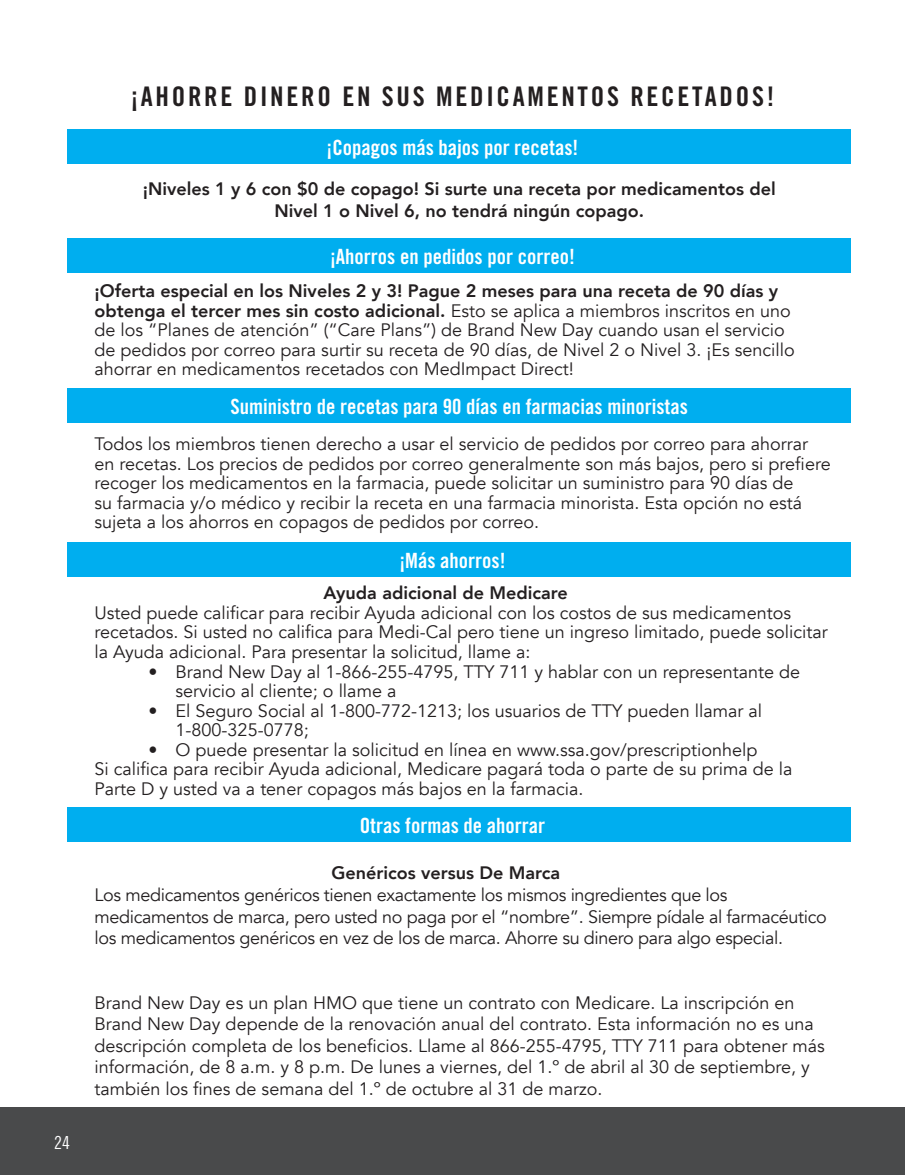
<style>
.page{position:relative;width:905px;height:1175px;background:#fff}
.page>*{position:absolute;margin:0;border:0;box-sizing:border-box;transform-origin:0 0}
.Centered_Body{font:27px "Trade Gothic Bold Cond Twenty";letter-spacing:.1em;color:#231f20}
.t1{font:21px "Trade Gothic Bold Cond Twenty";color:#fff}
.Body{font:18px/19.5px "Avenir";color:#231f20}
.Body-2{font:18px/21.6px "Avenir";letter-spacing:-.02em;color:#231f20}
.Centered_Body-2{font:800 18px/21.6px "Avenir";color:#231f20;text-align:center}
.Body-3{font:800 18px "Avenir";color:#231f20}
.t2{font:18px "Trade Gothic Cond Eighteen";color:#fff}
.s1{font-weight:800}
</style>
<div class="page">
<div style="left:0;top:1107px;width:904px;height:67px;background:#494a4b"></div>
<div style="left:68px;top:130px;width:782px;height:34px;background:#00aeef"></div>
<div style="left:68px;top:238px;width:782px;height:35px;background:#00aeef"></div>
<div style="left:68px;top:389px;width:782px;height:34px;background:#00aeef"></div>
<div style="left:68px;top:542px;width:782px;height:34px;background:#00aeef"></div>
<div style="left:68px;top:807px;width:782px;height:34px;background:#00aeef"></div>
<p class="t2" style="left:54px;top:1132px;width:17px">24</p>
<p class="Centered_Body" style="left:131px;top:80px;width:645px">¡AHORRE DINERO EN SUS MEDICAMENTOS RECETADOS!</p>
<p class="t1" style="left:326px;top:135px;width:253px">¡Copagos más bajos por recetas!</p>
<p class="Centered_Body-2" style="left:143px;top:178px;width:634px">¡Niveles 1 y 6 con $0 de copago! Si surte una receta por medicamentos del<br>Nivel 1 o Nivel 6, no tendrá ningún copago.</p>
<p class="t1" style="left:330px;top:243px;width:246px">¡Ahorros en pedidos por correo!</p>
<p class="Body" style="left:94px;top:281px;width:702px"><span class="s1">¡Oferta especial en los Niveles 2 y 3! Pague 2 meses para una receta de 90 días y obtenga el tercer mes sin costo adicional.</span> Esto se aplica a miembros inscritos en uno de los “Planes de atención” (“Care Plans”) de Brand New Day cuando usan el servicio de pedidos por correo para surtir su receta de 90 días, de Nivel 2 o Nivel 3. ¡Es sencillo ahorrar en medicamentos recetados con MedImpact Direct!</p>
<p class="t1" style="left:230px;top:394px;width:459px">Suministro de recetas para 90 días en farmacias minoristas</p>
<p class="Body" style="left:94px;top:435px;width:737px">Todos los miembros tienen derecho a usar el servicio de pedidos por correo para ahorrar en recetas. Los precios de pedidos por correo generalmente son más bajos, pero si prefiere recoger los medicamentos en la farmacia, puede solicitar un suministro para 90 días de<br>su farmacia y/o médico y recibir la receta en una farmacia minorista. Esta opción no está sujeta a los ahorros en copagos de pedidos por correo.</p>
<p class="t1" style="left:399px;top:547px;width:108px">¡Más ahorros!</p>
<p class="Body-3" style="left:323px;top:579px;width:246px">Ayuda adicional de Medicare</p>
<p class="Body" style="left:94px;top:603px;width:734px">Usted puede calificar para recibir Ayuda adicional con los costos de sus medicamentos recetados. Si usted no califica para Medi-Cal pero tiene un ingreso limitado, puede solicitar la Ayuda adicional. Para presentar la solicitud, llame a:</p>
<p class="Body" style="left:176px;top:662px;width:626px;text-indent:-27px">• Brand New Day al 1-866-255-4795, TTY 711 y hablar con un representante de servicio al cliente; o llame a</p>
<p class="Body" style="left:176px;top:701px;width:588px;text-indent:-27px">• El Seguro Social al 1-800-772-1213; los usuarios de TTY pueden llamar al<br>1-800-325-0778;</p>
<p class="Body" style="left:148px;top:740px;width:610px">• O puede presentar la solicitud en línea en www.ssa.gov/prescriptionhelp</p>
<p class="Body" style="left:94px;top:759px;width:699px">Si califica para recibir Ayuda adicional, Medicare pagará toda o parte de su prima de la<br>Parte D y usted va a tener copagos más bajos en la farmacia.</p>
<p class="t1" style="left:360px;top:812px;width:187px">Otras formas de ahorrar</p>
<p class="Body-3" style="left:331px;top:859px;width:230px">Genéricos versus De Marca</p>
<p class="Body-2" style="left:94px;top:884px;width:733px">Los medicamentos genéricos tienen exactamente los mismos ingredientes que los medicamentos de marca, pero usted no paga por el “nombre”. Siempre pídale al farmacéutico los medicamentos genéricos en vez de los de marca. Ahorre su dinero para algo especial.</p>
<p class="Body" style="left:94px;top:991px;width:731px;line-height:21.6px">Brand New Day es un plan HMO que tiene un contrato con Medicare. La inscripción en Brand New Day depende de la renovación anual del contrato. Esta información no es una descripción completa de los beneficios. Llame al 866-255-4795, TTY 711 para obtener más información, de 8 a.m. y 8 p.m. De lunes a viernes, del 1.º de abril al 30 de septiembre, y también los fines de semana del 1.º de octubre al 31 de marzo.</p>
</div>
